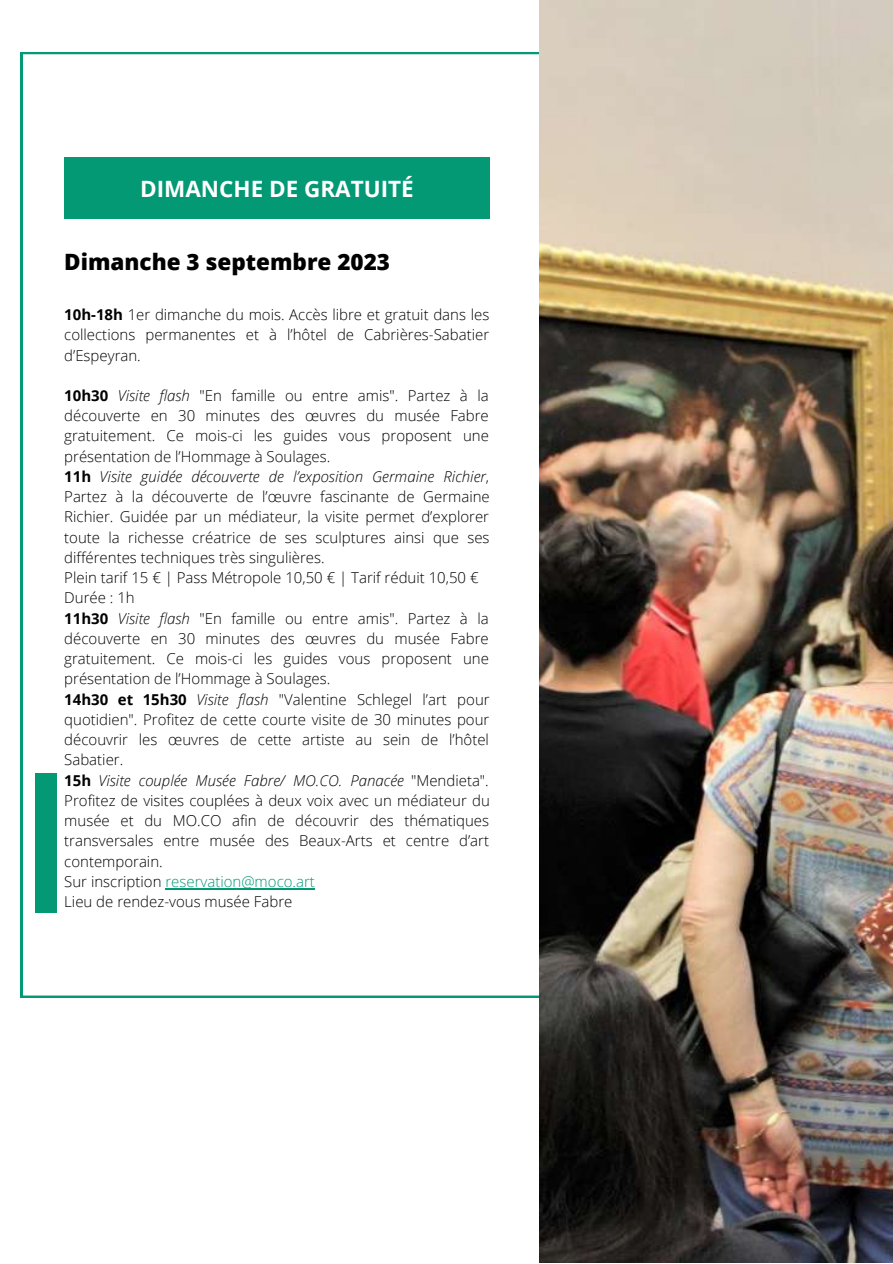
<style>
.page{position:relative;width:893px;height:1264px;background:#fff}
.page>*{position:absolute;margin:0;border:0;box-sizing:border-box;transform-origin:0 0}
.t1{font:800 22.5px "Open Sans";color:#000}
.t2{font:700 22.5px "Open Sans";color:#fff}
.t3{font:300 15px/20.2px "Open Sans";color:#000;text-align:justify}
.s1{font-weight:700}
.s2{font-style:italic}
.s3{color:#029974}
</style>
<div class="page">
<svg style="left:21px;top:52px;width:518px;height:945px"></svg>
<img style="left:539px;top:0;width:353px;height:1262px">
<div style="left:64px;top:157px;width:426px;height:62px;background:#029974"></div>
<div style="left:35px;top:773px;width:21px;height:139px;background:#029974"></div>
<hr style="left:165px;top:888px;width:150px;height:1px;background:#029974">
<h1 class="t2" style="left:140px;top:173px;width:275px">DIMANCHE DE GRATUITÉ</h1>
<h1 class="t1" style="left:64px;top:246px;width:327px">Dimanche 3 septembre 2023</h1>
<p class="t3" style="left:64px;top:304px;width:426px"><span class="s1">10h-18h</span> 1er dimanche du mois. Accès libre et gratuit dans les collections permanentes et à l’hôtel de Cabrières-Sabatier d’Espeyran.</p>
<p class="t3" style="left:64px;top:385px;width:427px;text-align:left"><span class="s1">10h30</span> <span class="s2">Visite flash</span> "En famille ou entre amis". Partez à la découverte en 30 minutes des œuvres du musée Fabre gratuitement. Ce mois-ci les guides vous proposent une présentation de l’Hommage à Soulages.<br><span class="s1">11h</span> <span class="s2">Visite guidée découverte de l’exposition Germaine Richier</span>, Partez à la découverte de l’œuvre fascinante de Germaine Richier. Guidée par un médiateur, la visite permet d’explorer toute la richesse créatrice de ses sculptures ainsi que ses différentes techniques très singulières.<br>Plein tarif 15 € | Pass Métropole 10,50 € | Tarif réduit 10,50 € Durée : 1h<br><span class="s1">11h30</span> <span class="s2">Visite flash</span> "En famille ou entre amis". Partez à la découverte en 30 minutes des œuvres du musée Fabre gratuitement. Ce mois-ci les guides vous proposent une présentation de l’Hommage à Soulages.<br><span class="s1">14h30 et 15h30</span> <span class="s2">Visite flash</span> "Valentine Schlegel l’art pour quotidien". Profitez de cette courte visite de 30 minutes pour découvrir les œuvres de cette artiste au sein de l’hôtel Sabatier.<br><span class="s1">15h</span> <span class="s2">Visite couplée Musée Fabre/ MO.CO. Panacée</span> "Mendieta".<br>Profitez de visites couplées à deux voix avec un médiateur du musée et du MO.CO afin de découvrir des thématiques transversales entre musée des Beaux-Arts et centre d’art contemporain.<br>Sur inscription <span class="s3">reservation@moco.art<br></span>Lieu de rendez-vous musée Fabre</p>
</div>
